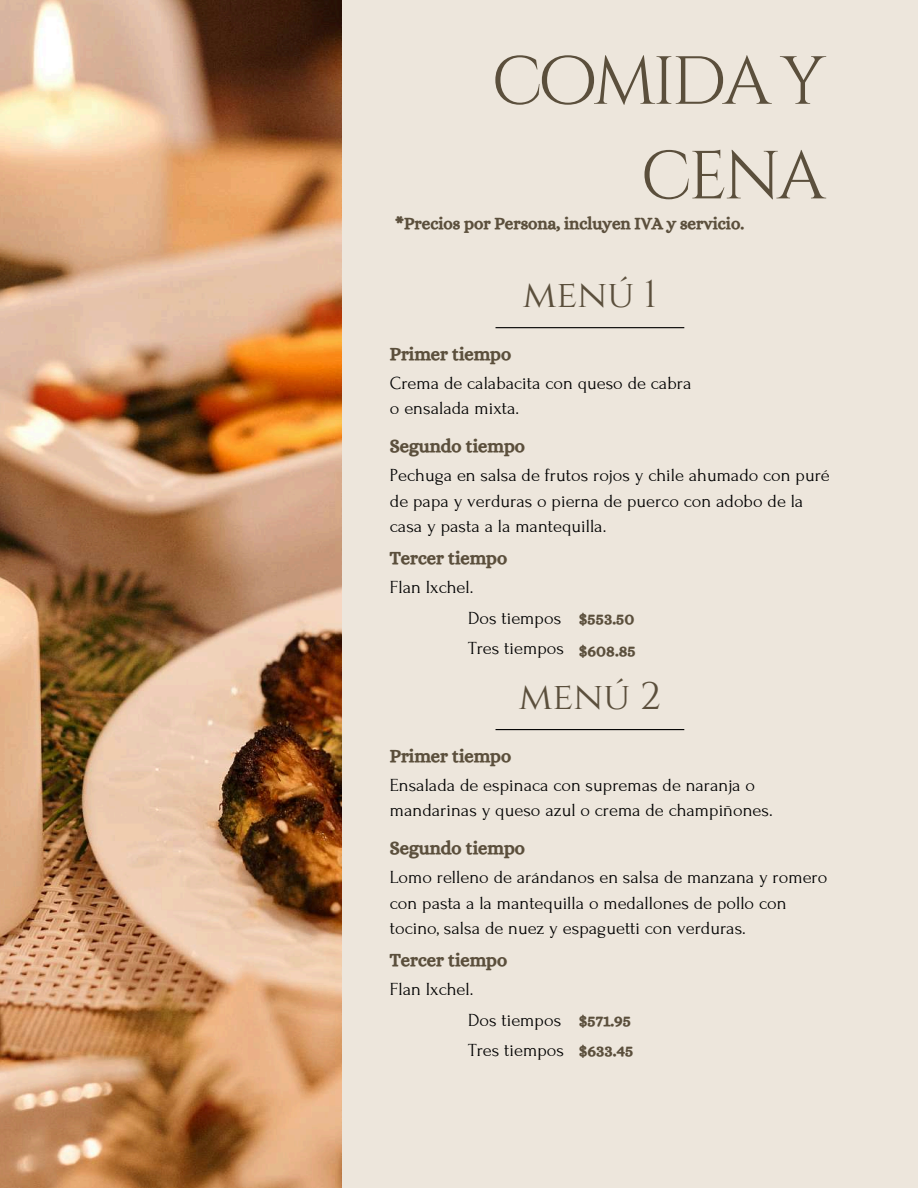
<style>
.page{position:relative;width:918px;height:1188px;background:#ede6dc}
.page>*{position:absolute;margin:0;border:0;box-sizing:border-box;transform-origin:0 0}
.t1{font:67.95px/94.7px "Cinzel Decorative";letter-spacing:-.055em;color:#5b4f3c;text-align:right}
.t2{font:38.4px "Cinzel";color:#5b4f3c}
.t3{font:18.45px/25.5px "Forum";color:#000}
.t4{font:18.45px "CA Generated";color:#5b4f3c}
.t5{font:17.1px "CA Generated";color:#5b4f3c}
.s1{font-family:"CA Generated";font-size:17.1px;color:#5b4f3c}
</style>
<div class="page">
<hr style="left:496px;top:327px;width:188px;height:1px;background:#000">
<hr style="left:496px;top:729px;width:188px;height:1px;background:#000">
<img style="left:0;top:0;width:342px;height:1188px">
<h1 class="t1" style="left:491px;top:36px;width:336px">COMIDA Y<br>CENA</h1>
<p class="t5" style="left:395px;top:213px;width:350px">*Precios por Persona, incluyen IVA y servicio.</p>
<h2 class="t2" style="left:523px;top:270px;width:136px">MENÚ 1</h2>
<p class="t4" style="left:390px;top:343px;width:123px">Primer tiempo</p>
<p class="t3" style="left:390px;top:371px;width:303px">Crema de calabacita con queso de cabra o ensalada mixta.</p>
<p class="t4" style="left:390px;top:435px;width:136px">Segundo tiempo</p>
<p class="t3" style="left:390px;top:463px;width:441px">Pechuga en salsa de frutos rojos y chile ahumado con puré de papa y verduras o pierna de puerco con adobo de la casa y pasta a la mantequilla.</p>
<p class="t4" style="left:390px;top:547px;width:119px">Tercer tiempo</p>
<p class="t3" style="left:390px;top:575px;width:85px">Flan Ixchel.</p>
<p class="t3" style="left:468px;top:603px;width:168px;line-height:30.6px">Dos tiempos <span class="s1">$553.50<br></span>Tres tiempos</p>
<h2 class="t2" style="left:519px;top:672px;width:144px">MENÚ 2</h2>
<p class="t5" style="left:579px;top:640px;width:59px">$608.85</p>
<p class="t4" style="left:390px;top:745px;width:123px">Primer tiempo</p>
<p class="t3" style="left:390px;top:772px;width:384px">Ensalada de espinaca con supremas de naranja o mandarinas y queso azul o crema de champiñones.</p>
<p class="t4" style="left:390px;top:837px;width:136px">Segundo tiempo</p>
<p class="t3" style="left:390px;top:865px;width:439px">Lomo relleno de arándanos en salsa de manzana y romero con pasta a la mantequilla o medallones de pollo con tocino, salsa de nuez y espaguetti con verduras.</p>
<p class="t4" style="left:390px;top:949px;width:119px">Tercer tiempo</p>
<p class="t3" style="left:390px;top:977px;width:85px">Flan Ixchel.</p>
<p class="t3" style="left:468px;top:1005px;width:97px;line-height:30.6px">Dos tiempos<br>Tres tiempos</p>
<p class="t5" style="left:579px;top:1010px;width:54px">$571.95</p>
<p class="t5" style="left:579px;top:1040px;width:56px">$633.45</p>
</div>
